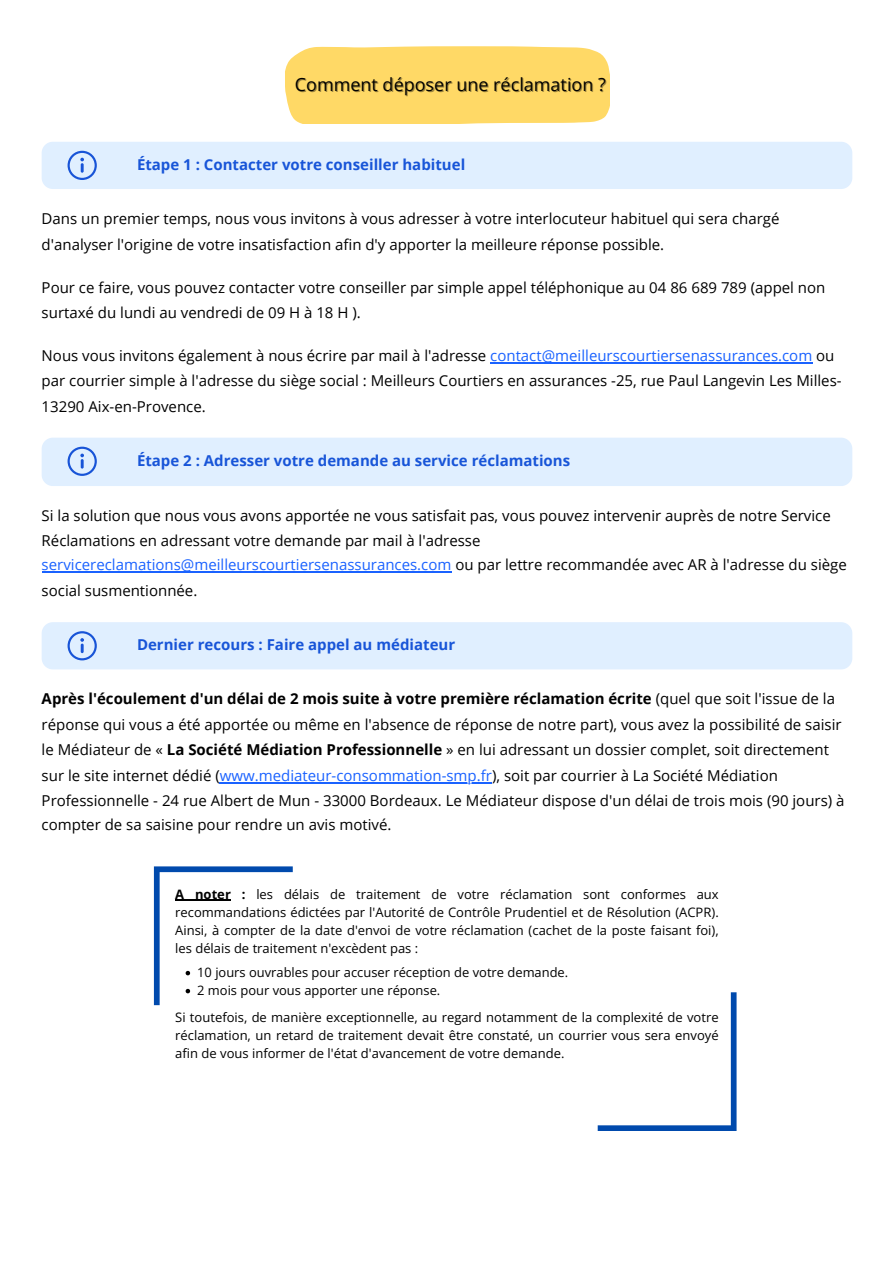
<style>
.page{position:relative;width:894px;height:1263px;background:#fff}
.page>*{position:absolute;margin:0;border:0;box-sizing:border-box;transform-origin:0 0}
.t1{font:18px "Open Sans";color:#000}
.t2{font:15px/25.2px "Open Sans";color:#000}
.t3{font:700 15px "Open Sans";color:#1855d8}
.t4{font:13.05px/18.1px "Open Sans";color:#000;text-align:justify}
.t5{font:12.9px "Open Sans";color:#000}
.s1{color:#1a62ff}
.s2{font-weight:700}
</style>
<div class="page">
<hr style="left:490px;top:362px;width:322px;height:1px;background:#1a62ff">
<hr style="left:42px;top:572px;width:409px;height:1px;background:#1a62ff">
<hr style="left:220px;top:782px;width:272px;height:1px;background:#1a62ff">
<div style="left:285px;top:46px;width:324px;height:78px;background:#ffd966"></div>
<div style="left:42px;top:142px;width:810px;height:47px;background:#e0efff"></div>
<div style="left:42px;top:438px;width:810px;height:48px;background:#e0efff"></div>
<div style="left:42px;top:622px;width:810px;height:47px;background:#e0efff"></div>
<svg style="left:597px;top:992px;width:138px;height:139px"></svg>
<svg style="left:154px;top:866px;width:139px;height:139px"></svg>
<p class="t1" style="left:295px;top:71px;width:312px">Comment déposer une réclamation ?</p>
<p class="t3" style="left:137px;top:154px;width:329px">Étape 1 : Contacter votre conseiller habituel</p>
<p class="t2" style="left:42px;top:205px;width:739px;line-height:25.8px">Dans un premier temps, nous vous invitons à vous adresser à votre interlocuteur habituel qui sera chargé d'analyser l'origine de votre insatisfaction afi n d'y apporter la meilleure réponse possible.</p>
<p class="t2" style="left:42px;top:274px;width:785px;line-height:25.8px">Pour ce faire, vous pouvez contacter votre conseiller par simple appel téléphonique au 04 86 689 789 (appel non surtaxé du lundi au vendredi de 09 H à 18 H ).</p>
<p class="t2" style="left:42px;top:343px;width:801px">Nous vous invitons également à nous écrire par mail à l'adresse <span class="s1">contact@meilleurscourtiersenassurances.com</span> ou par courrier simple à l'adresse du siège social : Meilleurs Courtiers en assurances -25, rue Paul Langevin Les Milles-<br>13290 Aix-en-Provence.</p>
<p class="t3" style="left:137px;top:450px;width:434px">Étape 2 : Adresser votre demande au service réclamations</p>
<p class="t2" style="left:42px;top:502px;width:806px">Si la solution que nous vous avons apportée ne vous satisfait pas, vous pouvez intervenir auprès de notre Service Réclamations en adressant votre demande par mail à l'adresse <span class="s1">servicereclamations@meilleurscourtiersenassurances.com</span> ou par lettre recommandée avec AR à l'adresse du siège social susmentionnée.</p>
<p class="t3" style="left:137px;top:634px;width:319px">Dernier recours : Faire appel au médiateur</p>
<h1 class="t2" style="left:42px;top:686px;width:804px"><span class="s2">Après l'écoulement d'un délai de 2 mois suite à votre première réclamation écrite</span> (quel que soit l'issue de la réponse qui vous a été apportée ou même en l'absence de réponse de notre part), vous avez la possibilité de saisir le Médiateur de « <span class="s2">La Société Médiation Professionnelle</span> » en lui adressant un dossier complet, soit directement sur le site internet dédié (<span class="s1">www.mediateur-consommation-smp.fr</span>), soit par courrier à La Société Médiation Professionnelle - 24 rue Albert de Mun - 33000 Bordeaux. Le Médiateur dispose d'un délai de trois mois (90 jours) à compter de sa saisine pour rendre un avis motivé.</h1>
<p class="t4" style="left:175px;top:885px;width:545px"><span class="s2">A noter :</span> les délais de traitement de votre réclamation sont conformes aux recommandations édictées par l'Autorité de Contrôle Prudentiel et de Résolution (ACPR).<br>Ainsi, à compter de la date d'envoi de votre réclamation (cachet de la poste faisant foi), les délais de traitement n'excèdent pas :</p>
<p class="t5" style="left:197px;top:964px;width:372px">10 jours ouvrables pour accuser réception de votre demande.</p>
<p class="t5" style="left:197px;top:982px;width:244px">2 mois pour vous apporter une réponse.</p>
<p class="t4" style="left:175px;top:1008px;width:545px">Si toutefois, de manière exceptionnelle, au regard notamment de la complexité de votre réclamation, un retard de traitement devait être constaté, un courrier vous sera envoyé afin de vous informer de l'état d'avancement de votre demande.</p>
</div>
